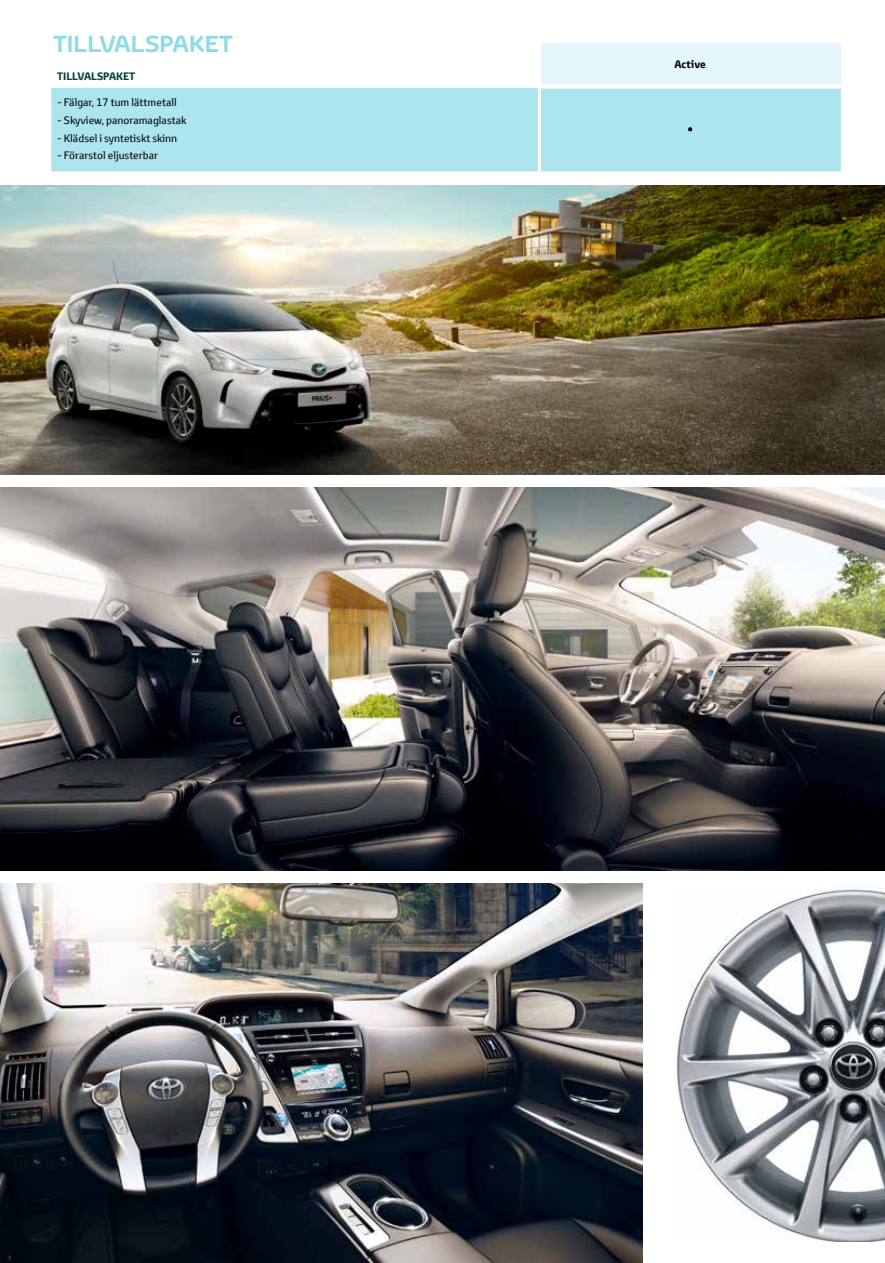
<style>
.page{position:relative;width:885px;height:1263px;background:#fff}
.page>*{position:absolute;margin:0;border:0;box-sizing:border-box;transform-origin:0 0}
.t1{font:700 22.5px "Toyota Display";color:#8fdbe6}
.t2{font:10.5px "Toyota Text";color:#000}
.t3{font:700 10.5px "Toyota Text";color:#004436}
.t4{font:700 10.5px "Toyota Text";color:#000}
</style>
<div class="page">
<img style="left:0;top:487px;width:884px;height:383px">
<div style="left:539px;top:43px;width:301px;height:43px;background:#e4f6fb"></div>
<div style="left:51px;top:88px;width:789px;height:83px;background:#ace5ee"></div>
<hr style="left:538px;top:43px;width:3px;height:41px;background:#fff">
<hr style="left:538px;top:88px;width:3px;height:83px;background:#fff">
<hr style="left:217px;top:85px;width:324px;height:3px;background:#fff">
<div style="left:541px;top:84px;width:299px;height:5px;background:#fff"></div>
<svg style="left:687px;top:126px;width:5px;height:6px"></svg>
<img style="left:0;top:883px;width:642px;height:380px">
<img style="left:675px;top:886px;width:209px;height:356px">
<img style="left:0;top:186px;width:884px;height:289px">
<h1 class="t1" style="left:53px;top:28px;width:181px">TILLVALSPAKET</h1>
<p class="t3" style="left:57px;top:70px;width:79px">TILLVALSPAKET</p>
<p class="t2" style="left:57px;top:95px;width:121px">- Fälgar, 17 tum lättmetall</p>
<p class="t2" style="left:57px;top:113px;width:131px">- Skyview, panoramaglastak</p>
<p class="t2" style="left:57px;top:131px;width:122px">- Klädsel i syntetiskt skinn</p>
<p class="t2" style="left:57px;top:149px;width:102px">- Förarstol eljusterbar</p>
<p class="t4" style="left:674px;top:57px;width:33px">Active</p>
<p class="t4" style="left:687px;top:122px;width:7px">•</p>
</div>
